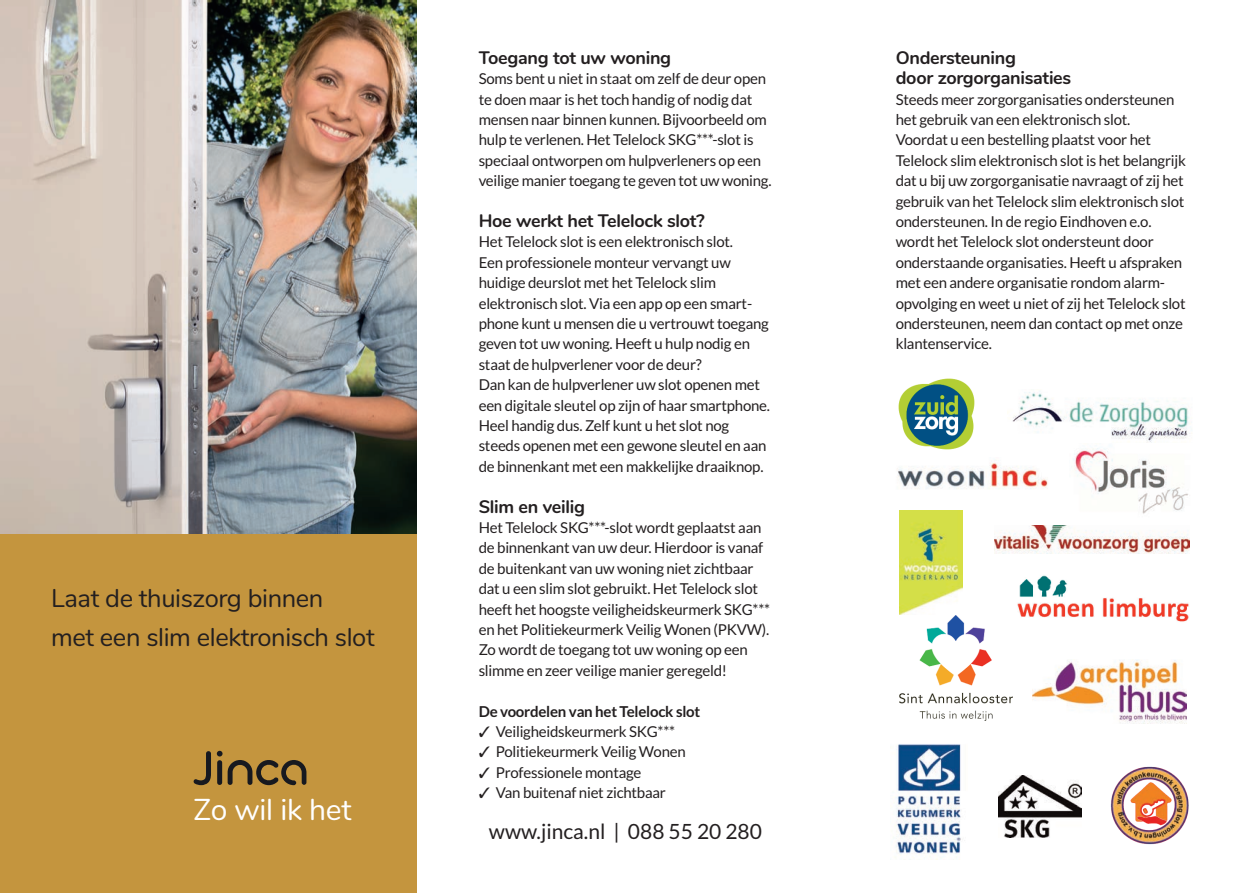
<style>
.page{position:relative;width:1251px;height:893px;background:#fff}
.page>*{position:absolute;margin:0;border:0;box-sizing:border-box;transform-origin:0 0}
.t1{font:30px "Nunito";letter-spacing:-.01em;color:#fff}
.t2{font:25.5px/39px "Nunito";letter-spacing:-.015em;color:#231f20}
.t3{font:21px "Lato";color:#231f20}
.t4{font:700 18px/20.4px "Nunito";letter-spacing:-.015em;color:#231f20}
.t5{font:15px/20.4px "Lato";letter-spacing:-.015em;color:#231f20}
.t6{font:700 15px "Lato";letter-spacing:-.015em;color:#231f20}
</style>
<div class="page">
<img style="left:898px;top:378px;width:77px;height:72px">
<img style="left:1012px;top:391px;width:178px;height:52px">
<img style="left:897px;top:463px;width:151px;height:26px">
<img style="left:994px;top:525px;width:194px;height:28px">
<img style="left:1074px;top:448px;width:114px;height:66px">
<img style="left:899px;top:510px;width:63px;height:104px">
<img style="left:899px;top:616px;width:113px;height:104px">
<div style="left:0;top:531px;width:417px;height:362px;background:#c4953e"></div>
<img style="left:0;top:0;width:417px;height:533px">
<svg style="left:193px;top:751px;width:18px;height:34px"></svg>
<svg style="left:217px;top:751px;width:89px;height:34px"></svg>
<img style="left:1032px;top:660px;width:153px;height:63px">
<img style="left:1009px;top:575px;width:180px;height:58px">
<img style="left:895px;top:744px;width:66px;height:116px">
<img style="left:998px;top:776px;width:83px;height:61px">
<img style="left:1111px;top:766px;width:78px;height:79px">
<h2 class="t2" style="left:51px;top:577px;width:325px">Laat de thuiszorg binnen<br>met een slim elektronisch slot</h2>
<h1 class="t1" style="left:193px;top:787px;width:159px">Zo wil ik het</h1>
<p class="t4" style="left:478px;top:46px;width:194px">Toegang tot uw woning</p>
<p class="t5" style="left:478px;top:69px;width:294px">Soms bent u niet in staat om zelf de deur open te doen maar is het toch handig of nodig dat mensen naar binnen kunnen. Bijvoorbeeld om hulp te verlenen. Het Telelock SKG***-slot is speciaal ontworpen om hulpverleners op een veilige manier toegang te geven tot uw woning.</p>
<p class="t4" style="left:478px;top:209px;width:227px">Hoe werkt het Telelock slot?</p>
<p class="t5" style="left:478px;top:232px;width:293px">Het Telelock slot is een elektronisch slot.<br>Een professionele monteur vervangt uw huidige deurslot met het Telelock slim elektronisch slot. Via een app op een smart&shy;phone kunt u mensen die u vertrouwt toegang geven tot uw woning. Heeft u hulp nodig en staat de hulpverlener voor de deur?<br>Dan kan de hulpverlener uw slot openen met een digitale sleutel op zijn of haar smartphone.<br>Heel handig dus. Zelf kunt u het slot nog steeds openen met een gewone sleutel en aan de binnenkant met een makkelijke draaiknop.</p>
<p class="t4" style="left:478px;top:495px;width:108px">Slim en veilig</p>
<p class="t5" style="left:478px;top:518px;width:293px">Het Telelock SKG***-slot wordt geplaatst aan de binnenkant van uw deur. Hierdoor is vanaf de buitenkant van uw woning niet zichtbaar dat u een slim slot gebruikt. Het Telelock slot heeft het hoogste veiligheidskeurmerk SKG*** en het Politiekeurmerk Veilig Wonen (PKVW).<br>Zo wordt de toegang tot uw woning op een slimme en zeer veilige manier geregeld!</p>
<p class="t6" style="left:478px;top:703px;width:223px">De voordelen van het Telelock slot</p>
<p class="t5" style="left:478px;top:722px;width:198px">✓ Veiligheidskeurmerk SKG***</p>
<p class="t5" style="left:478px;top:742px;width:209px">✓ Politiekeurmerk Veilig Wonen</p>
<p class="t5" style="left:478px;top:762px;width:164px">✓ Professionele montage</p>
<p class="t5" style="left:478px;top:783px;width:189px">✓ Van buitenaf niet zichtbaar</p>
<h3 class="t3" style="left:489px;top:819px;width:274px">www.jinca.nl | 088 55 20 280</h3>
<p class="t4" style="left:895px;top:46px;width:177px">Ondersteuning<br>door zorgorganisaties</p>
<p class="t5" style="left:895px;top:89px;width:292px">Steeds meer zorgorganisaties ondersteunen het gebruik van een elektronisch slot.<br>Voordat u een bestelling plaatst voor het Telelock slim elektronisch slot is het belangrijk dat u bij uw zorgorganisatie navraagt of zij het gebruik van het Telelock slim elektronisch slot ondersteunen. In de regio Eindhoven e.o. wordt het Telelock slot ondersteunt door onderstaande organisaties. Heeft u afspraken met een andere organisatie rondom alarm&shy;opvolging en weet u niet of zij het Telelock slot ondersteunen, neem dan contact op met onze klantenservice.</p>
</div>
